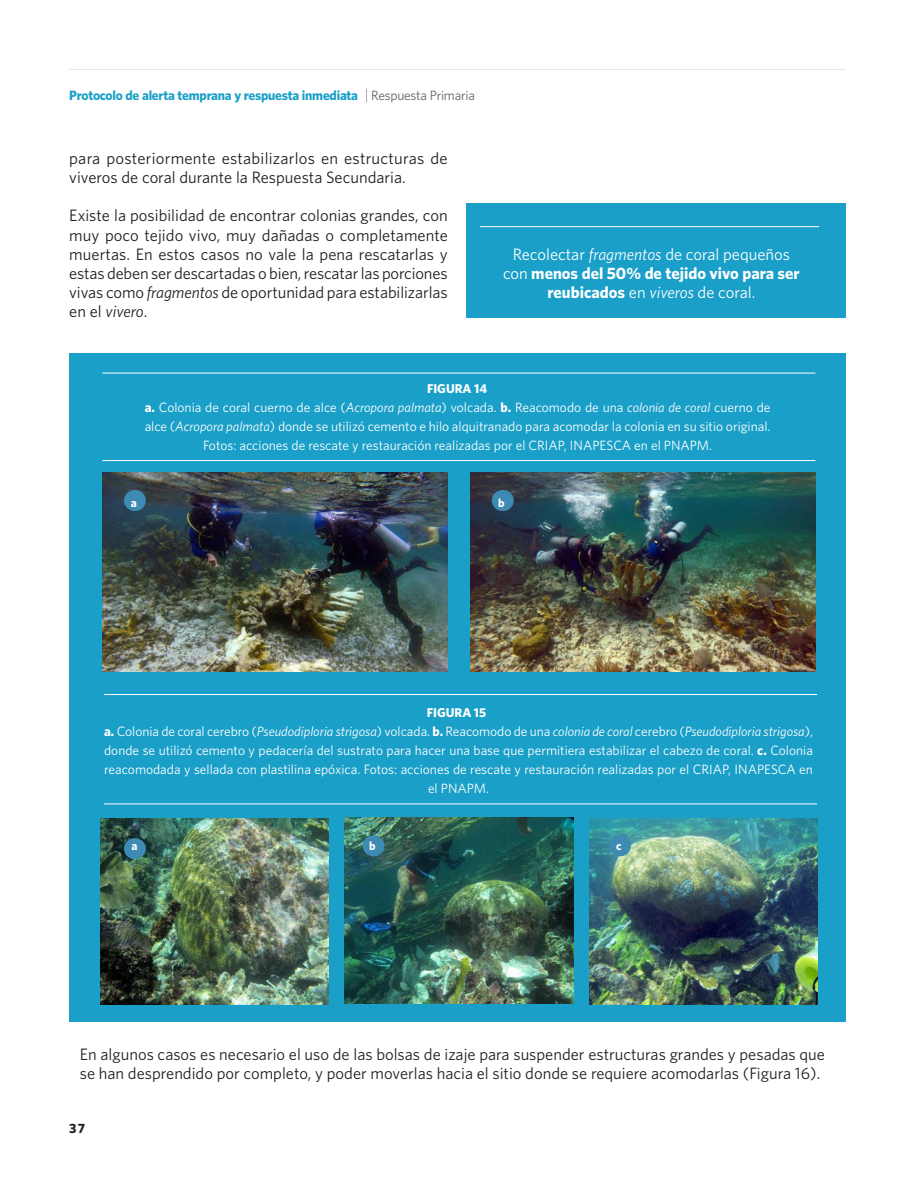
<style>
.page{position:relative;width:915px;height:1191px;background:#fff}
.page>*{position:absolute;margin:0;border:0;box-sizing:border-box;transform-origin:0 0}
.Whitney_body{font:16.5px/19px "Whitney";color:#231f20}
.Whitney_body-2{font:700 16.5px/19px "Whitney";color:#fff;text-align:center}
.Whitney_body-3{font:13.5px/19px "Whitney";color:#fff;text-align:center}
.t1{font:700 13.5px "Whitney";letter-spacing:-.02em;color:#199fc8}
.t2{font:700 13.5px "Whitney";color:#231f20}
.Whitney_body-4{font:700 12.75px "Whitney";color:#fff}
.Whitney_body_Indent{font:700 12px "Whitney";color:#fff}
.s1{font-weight:400;color:#636366}
.s2{font-style:italic}
.s3{font-weight:400}
.s4{font-weight:400;font-style:italic}
.s5{font-weight:700}
</style>
<div class="page">
<svg style="left:366px;top:89px;width:1px;height:13px"></svg>
<hr style="left:69px;top:69px;width:776px;height:1px;background:#e3e4e6">
<div style="left:69px;top:354px;width:776px;height:668px;background:#199fc8"></div>
<hr style="left:102px;top:373px;width:713px;height:1px;background:#fff">
<hr style="left:102px;top:460px;width:713px;height:1px;background:#fff">
<img style="left:470px;top:473px;width:345px;height:198px">
<img style="left:102px;top:473px;width:345px;height:198px">
<div style="left:124px;top:490px;width:22px;height:21px;background:#3d8ab2;border-radius:50%"></div>
<div style="left:491px;top:490px;width:22px;height:21px;background:#3d8ab2;border-radius:50%"></div>
<hr style="left:104px;top:694px;width:712px;height:1px;background:#fff">
<hr style="left:104px;top:803px;width:712px;height:1px;background:#fff">
<img style="left:344px;top:817px;width:229px;height:186px">
<img style="left:589px;top:818px;width:228px;height:186px">
<img style="left:100px;top:818px;width:228px;height:186px">
<div style="left:124px;top:838px;width:22px;height:21px;background:#3d8ab2;border-radius:50%"></div>
<div style="left:362px;top:835px;width:22px;height:21px;background:#3d8ab2;border-radius:50%"></div>
<div style="left:608px;top:835px;width:22px;height:21px;background:#3d8ab2;border-radius:50%"></div>
<div style="left:466px;top:203px;width:379px;height:114px;background:#199fc8"></div>
<hr style="left:479px;top:226px;width:339px;height:1px;background:#fff">
<p class="t1" style="left:69px;top:86px;width:407px">Protocolo de alerta temprana y respuesta inmediata <span class="s1">Respuesta Primaria</span></p>
<p class="Whitney_body" style="left:69px;top:149px;width:379px">para posteriormente estabilizarlos en estructuras de viveros de coral durante la Respuesta Secundaria.</p>
<p class="Whitney_body" style="left:69px;top:206px;width:380px;text-align:justify">Existe la posibilidad de encontrar colonias grandes, con muy poco tejido vivo, muy dañadas o completamente muertas. En estos casos no vale la pena rescatarlas y estas deben ser descartadas o bien, rescatar las porciones vivas como <span class="s2">fragmentos</span> de oportunidad para estabilizarlas en el <span class="s2">vivero</span>.</p>
<p class="Whitney_body-2" style="left:503px;top:244px;width:298px"><span class="s3">Recolectar</span> <span class="s4">fragmentos</span> <span class="s3">de coral pequeños con</span> menos del 50% de tejido vivo para ser reubicados <span class="s3">en</span> <span class="s4">viveros</span> <span class="s3">de coral.</span></p>
<p class="Whitney_body-4" style="left:427px;top:380px;width:62px">FIGURA 14</p>
<p class="Whitney_body-3" style="left:145px;top:397px;width:627px"><span class="s5">a.</span> Colonia de coral cuerno de alce (<span class="s2">Acropora palmata</span>) volcada. <span class="s5">b.</span> Reacomodo de una <span class="s2">colonia de coral</span> cuerno de alce (<span class="s2">Acropora palmata</span>) donde se utilizó cemento e hilo alquitranado para acomodar la colonia en su sitio original.<br>Fotos: acciones de rescate y restauración realizadas por el CRIAP, INAPESCA en el PNAPM.</p>
<p class="Whitney_body_Indent" style="left:131px;top:495px;width:8px">a</p>
<p class="Whitney_body_Indent" style="left:498px;top:495px;width:8px">b</p>
<p class="Whitney_body-4" style="left:426px;top:704px;width:61px">FIGURA 15</p>
<p class="Whitney_body-3" style="left:104px;top:721px;width:710px"><span class="s5">a.</span> Colonia de coral cerebro (<span class="s2">Pseudodiploria strigosa</span>) volcada. <span class="s5">b.</span> Reacomodo de una <span class="s2">colonia de coral</span> cerebro (<span class="s2">Pseudodiploria strigosa</span>), donde se utilizó cemento y pedacería del sustrato para hacer una base que permitiera estabilizar el cabezo de coral. <span class="s5">c.</span> Colonia reacomodada y sellada con plastilina epóxica. Fotos: acciones de rescate y restauración realizadas por el CRIAP, INAPESCA en el PNAPM.</p>
<p class="Whitney_body_Indent" style="left:131px;top:838px;width:8px">a</p>
<p class="Whitney_body_Indent" style="left:369px;top:838px;width:8px">b</p>
<p class="Whitney_body_Indent" style="left:615px;top:838px;width:7px">c</p>
<p class="Whitney_body" style="left:80px;top:1044px;width:746px">En algunos casos es necesario el uso de las bolsas de izaje para suspender estructuras grandes y pesadas que se han desprendido por completo, y poder moverlas hacia el sitio donde se requiere acomodarlas (Figura 16).</p>
<p class="t2" style="left:69px;top:1119px;width:18px">37</p>
</div>
